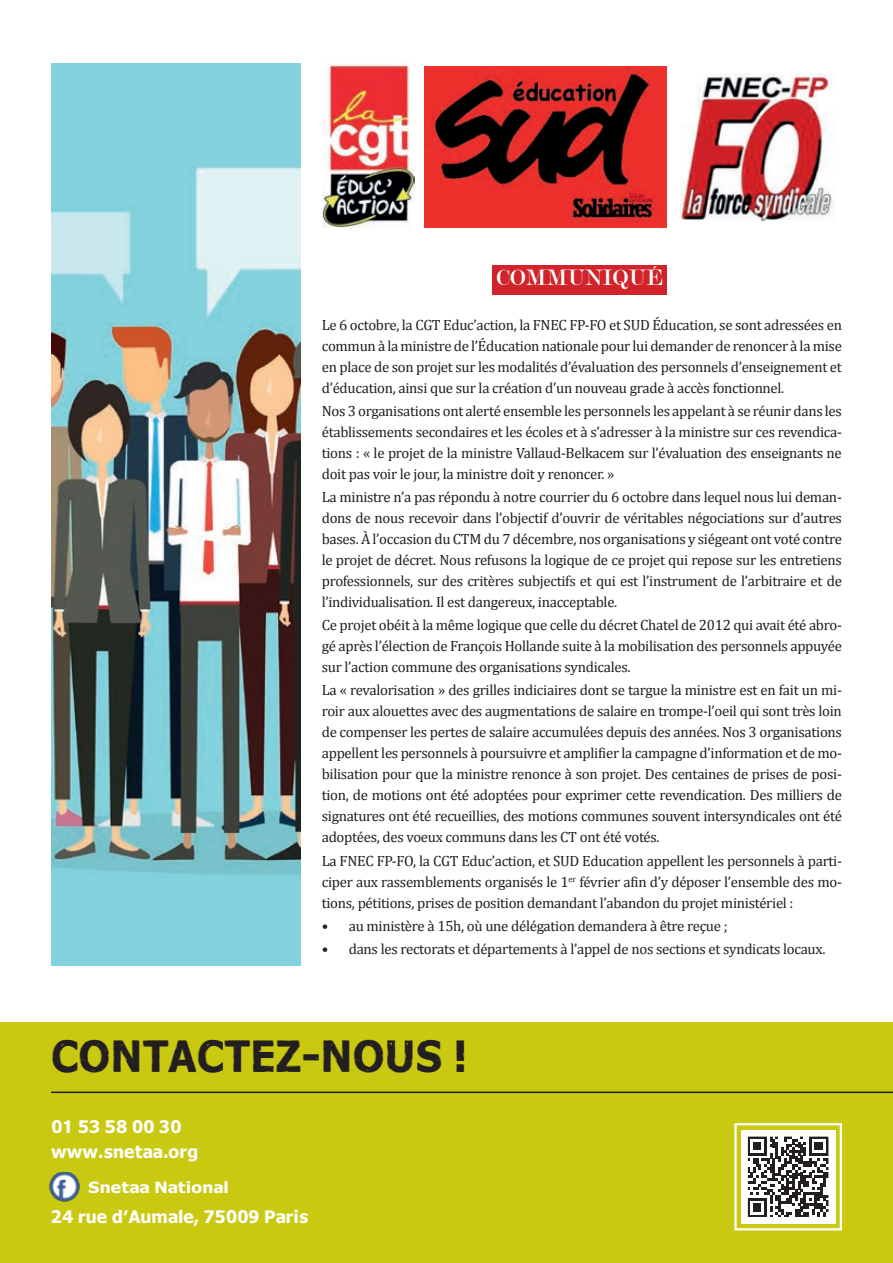
<style>
.page{position:relative;width:893px;height:1263px;background:#fff}
.page>*{position:absolute;margin:0;border:0;box-sizing:border-box;transform-origin:0 0}
.t1{font:45px "Dreamer";color:#231f20}
.t2{font:24px "Modern";letter-spacing:.02em;color:#fff}
.t3{font:18px/25.5px "Dreamer";color:#fff;scale:1.06 1}
.t4{font:16.2px "Dreamer";color:#fff;scale:1.18 1}
.t5{font:14.85px/21px "Cambria";letter-spacing:-.02em;color:#231f20;text-align:justify}
</style>
<div class="page">
<div style="left:0;top:1023px;width:893px;height:240px;background:#cac911"></div>
<hr style="left:51px;top:1091px;width:842px;height:2px;background:#231f20">
<svg style="left:734px;top:1123px;width:108px;height:108px;background:#b1af92"></svg>
<div style="left:746px;top:1134px;width:85px;height:85px;border:2px solid #fff"></div>
<img style="left:50px;top:1172px;width:29px;height:29px">
<div style="left:492px;top:265px;width:175px;height:30px;background:#d1232a"></div>
<img style="left:322px;top:64px;width:92px;height:163px">
<img style="left:424px;top:67px;width:242px;height:160px">
<img style="left:680px;top:73px;width:155px;height:148px">
<img style="left:51px;top:64px;width:249px;height:901px">
<h2 class="t2" style="left:496px;top:266px;width:168px">COMMUNIQUÉ</h2>
<p class="t5" style="left:322px;top:314px;width:522px">Le 6 octobre, la CGT Educ’action, la FNEC FP-FO et SUD Éducation, se sont adressées en commun à la ministre de l’Éducation nationale pour lui demander de renoncer à la mise en place de son projet sur les modalités d’évaluation des personnels d’enseignement et d’éducation, ainsi que sur la création d’un nouveau grade à accès fonctionnel.</p>
<p class="t5" style="left:322px;top:400px;width:522px">Nos 3 organisations ont alerté ensemble les personnels les appelant à se réunir dans les établissements secondaires et les écoles et à s’adresser à la ministre sur ces revendica&shy;tions : « le projet de la ministre Vallaud-Belkacem sur l’évaluation des enseignants ne doit pas voir le jour, la ministre doit y renoncer. »</p>
<p class="t5" style="left:322px;top:486px;width:522px">La ministre n’a pas répondu à notre courrier du 6 octobre dans lequel nous lui deman&shy;dons de nous recevoir dans l’objectif d’ouvrir de véritables négociations sur d’autres bases. À l’occasion du CTM du 7 décembre, nos organisations y siégeant ont voté contre le projet de décret. Nous refusons la logique de ce projet qui repose sur les entretiens professionnels, sur des critères subjectifs et qui est l’instrument de l’arbitraire et de l’individualisation. Il est dangereux, inacceptable.</p>
<p class="t5" style="left:322px;top:615px;width:522px">Ce projet obéit à la même logique que celle du décret Chatel de 2012 qui avait été abro&shy;gé après l’élection de François Hollande suite à la mobilisation des personnels appuyée sur l’action commune des organisations syndicales.</p>
<p class="t5" style="left:322px;top:680px;width:522px">La « revalorisation » des grilles indiciaires dont se targue la ministre est en fait un mi&shy;roir aux alouettes avec des augmentations de salaire en trompe-l’oeil qui sont très loin de compenser les pertes de salaire accumulées depuis des années. Nos 3 organisations appellent les personnels à poursuivre et amplifier la campagne d’information et de mo&shy;bilisation pour que la ministre renonce à son projet. Des centaines de prises de posi&shy;tion, de motions ont été adoptées pour exprimer cette revendication. Des milliers de signatures ont été recueillies, des motions communes souvent intersyndicales ont été adoptées, des voeux communs dans les CT ont été votés.</p>
<p class="t5" style="left:322px;top:850px;width:522px">La FNEC FP-FO, la CGT Educ’action, et SUD Education appellent les personnels à parti&shy;ciper aux rassemblements organisés le 1<sup>er</sup> février afin d’y déposer l’ensemble des mo&shy;tions, pétitions, prises de position demandant l’abandon du projet ministériel :</p>
<p class="t5" style="left:322px;top:915px;width:407px">• au ministère à 15h, où une délégation demandera à être reçue ;</p>
<p class="t5" style="left:322px;top:938px;width:505px">• dans les rectorats et départements à l’appel de nos sections et syndicats locaux.</p>
<h1 class="t1" style="left:51px;top:1028px;width:418px">CONTACTEZ-NOUS !</h1>
<p class="t3" style="left:51px;top:1113px;width:140px">01 53 58 00 30 www.snetaa.org</p>
<p class="t4" style="left:88px;top:1177px;width:121px">Snetaa National</p>
<p class="t3" style="left:51px;top:1203px;width:244px">24 rue d'Aumale, 75009 Paris</p>
</div>
